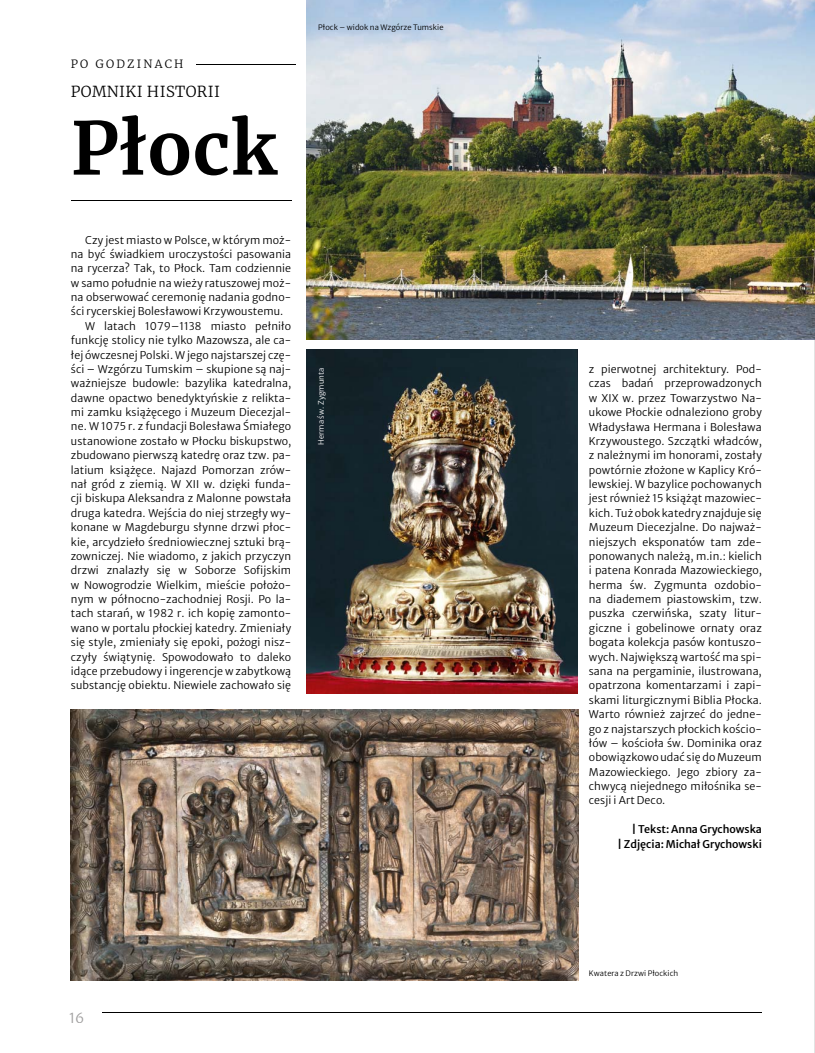
<style>
.page{position:relative;width:815px;height:1053px;background:#fff}
.page>*{position:absolute;margin:0;border:0;box-sizing:border-box;transform-origin:0 0}
.t1{font:700 72.5px "Merriweather";letter-spacing:.005em;color:#000}
.t2{font:300 15px "Merriweather";letter-spacing:.025em;color:#000}
.t3{font:300 13.75px "Merriweather Sans";color:#9d9c9c}
.t4{font:300 11.25px "Merriweather";letter-spacing:.2em;color:#000}
.t5{font:300 10.62px/14.4px "Merriweather Sans";letter-spacing:.01em;color:#000;text-align:justify}
.t6{font:500 10.62px/14.4px "Merriweather Sans";color:#000;text-align:right}
.t7{font:300 7.5px "Merriweather Sans";letter-spacing:.01em;color:#000}
.t8{font:300 7.5px "Merriweather Sans";letter-spacing:.01em;color:#fff}
.s1{font-weight:700}
</style>
<div class="page">
<hr style="left:71px;top:200px;width:220px;height:1px;background:#000">
<hr style="left:103px;top:1011px;width:659px;height:1px;background:#000">
<hr style="left:196px;top:64px;width:100px;height:1px;background:#000">
<img style="left:71px;top:709px;width:508px;height:270px">
<img style="left:306px;top:350px;width:271px;height:343px">
<img style="left:306px;top:0;width:509px;height:339px">
<p class="t4" style="left:71px;top:57px;width:114px">PO GODZINACH</p>
<h2 class="t2" style="left:71px;top:82px;width:151px">POMNIKI HISTORII</h2>
<h1 class="t1" style="left:71px;top:103px;width:207px">Płock</h1>
<p class="t5" style="left:85px;top:232px;width:208px">Czy jest miasto w Polsce, w którym moż-</p>
<p class="t5" style="left:71px;top:247px;width:222px">na być świadkiem uroczystości pasowania</p>
<p class="t5" style="left:71px;top:261px;width:222px">na rycerza? Tak, to Płock. Tam codziennie</p>
<p class="t5" style="left:71px;top:276px;width:222px">w samo południe na wieży ratuszowej moż-</p>
<p class="t5" style="left:71px;top:290px;width:222px">na obserwować ceremonię nadania godno-</p>
<p class="t5" style="left:71px;top:304px;width:214px">ści rycerskiej Bolesławowi Krzywoustemu.</p>
<p class="t5" style="left:85px;top:319px;width:208px">W latach 1079–1138 miasto pełniło</p>
<p class="t5" style="left:71px;top:333px;width:222px">funkcję stolicy nie tylko Mazowsza, ale ca-</p>
<p class="t5" style="left:71px;top:347px;width:222px">łej ówczesnej Polski. W jego najstarszej czę-</p>
<p class="t5" style="left:71px;top:362px;width:222px">ści – Wzgórzu Tumskim – skupione są naj-</p>
<p class="t5" style="left:71px;top:376px;width:222px">ważniejsze budowle: bazylika katedralna,</p>
<p class="t5" style="left:71px;top:391px;width:222px">dawne opactwo benedyktyńskie z relikta-</p>
<p class="t5" style="left:71px;top:405px;width:222px">mi zamku książęcego i Muzeum Diecezjal-</p>
<p class="t5" style="left:71px;top:419px;width:222px">ne. W 1075 r. z fundacji Bolesława Śmiałego</p>
<p class="t5" style="left:71px;top:434px;width:222px">ustanowione zostało w Płocku biskupstwo,</p>
<p class="t5" style="left:71px;top:448px;width:222px">zbudowano pierwszą katedrę oraz tzw. pa-</p>
<p class="t5" style="left:71px;top:462px;width:222px">latium książęce. Najazd Pomorzan zrów-</p>
<p class="t5" style="left:71px;top:477px;width:222px">nał gród z ziemią. W XII w. dzięki funda-</p>
<p class="t5" style="left:71px;top:491px;width:222px">cji biskupa Aleksandra z Malonne powstała</p>
<p class="t5" style="left:71px;top:506px;width:222px">druga katedra. Wejścia do niej strzegły wy-</p>
<p class="t5" style="left:71px;top:520px;width:222px">konane w Magdeburgu słynne drzwi płoc-</p>
<p class="t5" style="left:71px;top:534px;width:222px">kie, arcydzieło średniowiecznej sztuki brą-</p>
<p class="t5" style="left:71px;top:549px;width:222px">zowniczej. Nie wiadomo, z jakich przyczyn</p>
<p class="t5" style="left:71px;top:563px;width:222px">drzwi znalazły się w Soborze Sofijskim</p>
<p class="t5" style="left:71px;top:577px;width:222px">w Nowogrodzie Wielkim, mieście położo-</p>
<p class="t5" style="left:71px;top:592px;width:222px">nym w północno-zachodniej Rosji. Po la-</p>
<p class="t5" style="left:71px;top:606px;width:222px">tach starań, w 1982 r. ich kopię zamonto-</p>
<p class="t5" style="left:71px;top:621px;width:222px">wano w portalu płockiej katedry. Zmieniały</p>
<p class="t5" style="left:71px;top:635px;width:222px">się style, zmieniały się epoki, pożogi nisz-</p>
<p class="t5" style="left:71px;top:649px;width:222px">czyły świątynię. Spowodowało to daleko</p>
<p class="t5" style="left:71px;top:664px;width:222px">idące przebudowy i ingerencje w zabytkową</p>
<p class="t5" style="left:71px;top:678px;width:222px">substancję obiektu. Niewiele zachowało się</p>
<p class="t7" style="left:318px;top:22px;width:127px">Płock – widok na Wzgórze Tumskie</p>
<p class="t8" style="left:317px;top:444px;width:78px;rotate:-90deg">Herma św. Zygmunta</p>
<p class="t3" style="left:69px;top:1008px;width:17px">16</p>
<p class="t5" style="left:589px;top:362px;width:174px">z pierwotnej architektury. Pod&shy;czas badań przeprowadzonych w XIX w. przez Towarzystwo Na&shy;ukowe Płockie odnaleziono groby Władysława Hermana i Bolesława Krzywoustego. Szczątki władców, z należnymi im honorami, zostały powtórnie złożone w Kaplicy Kró&shy;lews kiej. W bazylice pochowanych jest również 15 książąt mazowiec&shy;kich. Tuż obok katedry znajduje się Muzeum Diecezjalne. Do najważ&shy;niejszych eksponatów tam zde&shy;ponowanych należą, m.in.: kielich i patena Konrada Mazowieckiego, herma św. Zygmunta ozdobio&shy;na diademem piastowskim, tzw. puszka czerwińska, szaty litur&shy;giczne i gobelinowe ornaty oraz bogata kolekcja pasów kontuszo&shy;wych. Największą wartość ma spi&shy;sana na pergaminie, ilustrowana, opatrzona komentarzami i zapi&shy;skami liturgicznymi Biblia Płocka.<br>Warto również zajrzeć do jedne&shy;go z najstarszych płockich kościo&shy;łów – kościoła św. Dominika oraz obowiązkowo udać się do Muzeum Mazowieckiego. Jego zbiory za&shy;chwycą niejednego miłośnika se&shy;cesji i Art Deco.</p>
<p class="t6" style="left:618px;top:822px;width:146px"><span class="s1">|</span> Tekst: Anna Grychowska<br><span class="s1">|</span> Zdjęcia: Michał Grychowski</p>
<p class="t7" style="left:589px;top:969px;width:91px">Kwatera z Drzwi Płockich</p>
</div>
